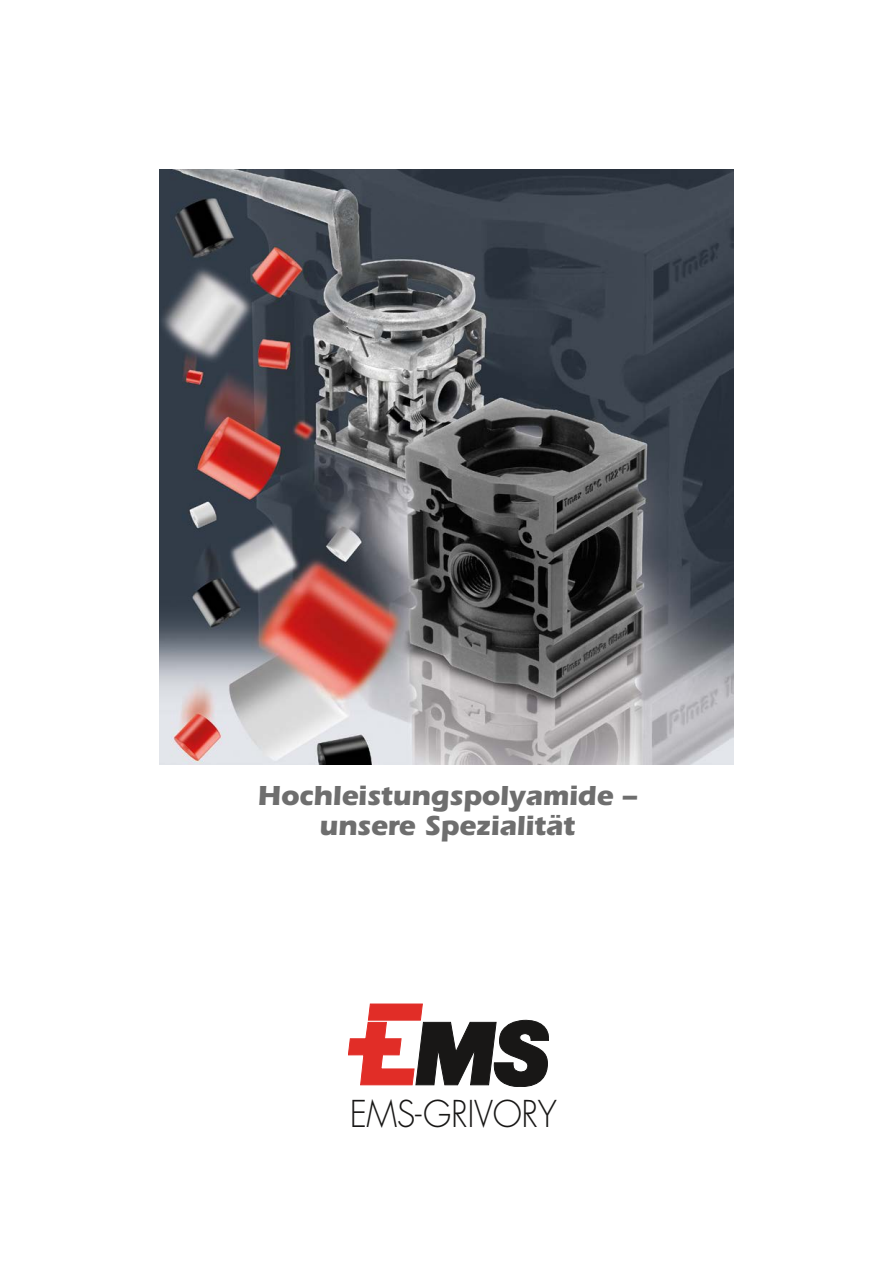
<style>
.page{position:relative;width:893px;height:1263px;background:#fff}
.page>*{position:absolute;margin:0;border:0;box-sizing:border-box;transform-origin:0 0}
.t1{font:300 36px "Futura Std";letter-spacing:-.01em;color:#181716;scale:.95 1}
.t2{font:700 28.5px/30px "ITC Eras Std";letter-spacing:-.015em;color:#6e6e6e;text-align:center;scale:.95 1}
.t3{font:700 28.5px "Itc Eras";letter-spacing:-.01em;color:#6e6e6e}
</style>
<div class="page">
<img style="left:159px;top:169px;width:574px;height:596px">
<svg style="left:348px;top:1004px;width:201px;height:83px"></svg>
<p class="t3" style="left:258px;top:779px;width:137px">Hochleist</p>
<p class="t3" style="left:525px;top:779px;width:113px">amide –</p>
<p class="t3" style="left:319px;top:809px;width:70px">unse</p>
<p class="t3" style="left:516px;top:809px;width:60px">lität</p>
<p class="t2" style="left:268px;top:781px;width:378px">Hochleistungspolyamide – unsere Spezialität</p>
<p class="t1" style="left:350px;top:1092px;width:220px">EMS-GRIVORY</p>
</div>
